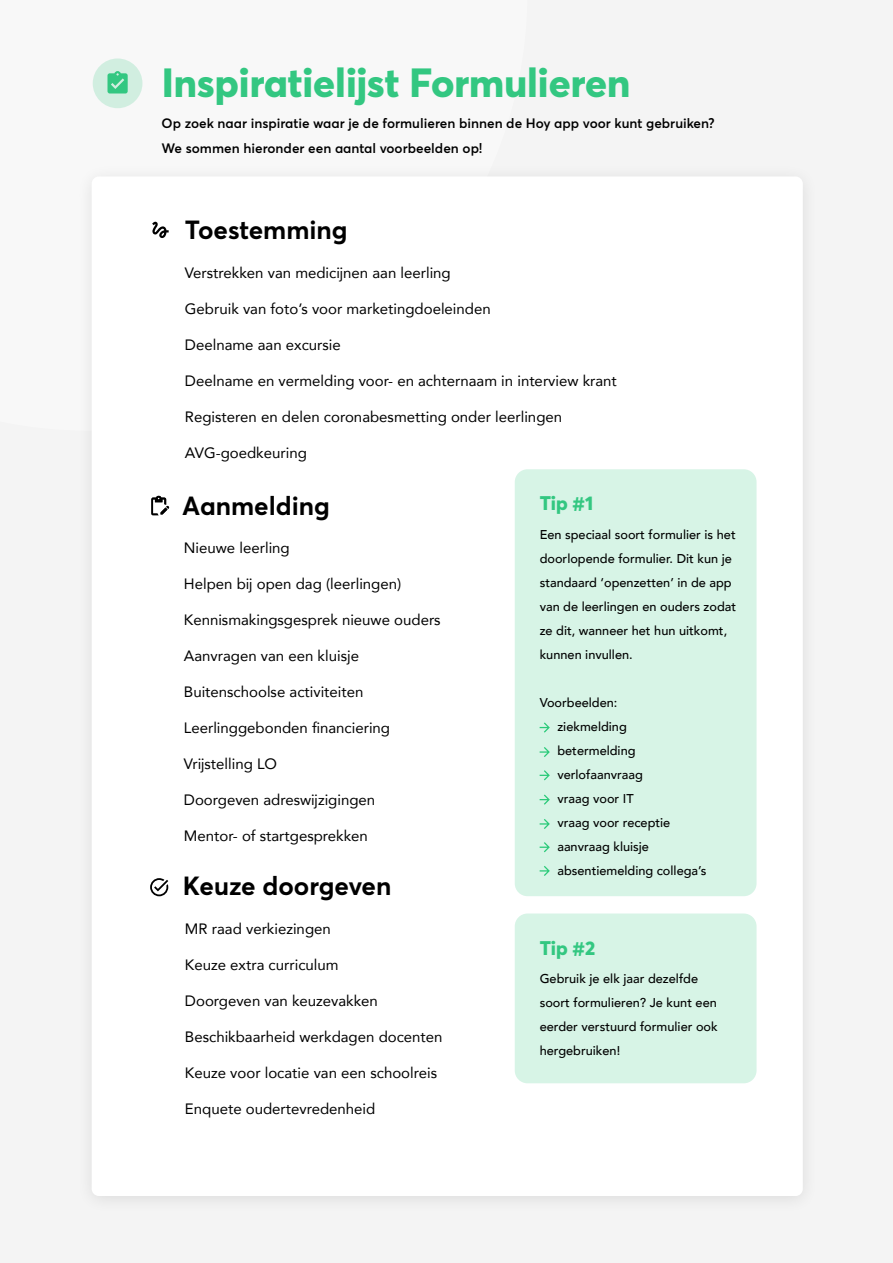
<style>
.page{position:relative;width:893px;height:1263px;background:#fff}
.page>*{position:absolute;margin:0;border:0;box-sizing:border-box;transform-origin:0 0}
.t1{font:800 40.2px "Averta";color:#33c781}
.t2{font:700 25.95px "Averta";color:#000}
.t3{font:800 19.5px "Averta";letter-spacing:-.005em;color:#33c781}
.t4{font:15px "Avenir";color:#000}
.t5{font:600 13.5px/25.5px "Averta";color:#000}
.t6{font:500 12.75px/24px "Avenir";color:#000}
</style>
<div class="page">
<div style="left:0;top:0;width:892px;height:1263px;background:#f4f4f4"></div>
<div style="left:92px;top:176px;width:711px;height:1020px;background:#fff;border-radius:7px"></div>
<div style="left:93px;top:58px;width:49px;height:50px;background:#d1eee0;border-radius:50%"></div>
<svg style="left:107px;top:71px;width:21px;height:22px"></svg>
<div style="left:515px;top:469px;width:241px;height:427px;background:#d7f4e6;border-radius:13px"></div>
<div style="left:515px;top:913px;width:241px;height:170px;background:#d7f4e6;border-radius:13px"></div>
<svg style="left:151px;top:496px;width:18px;height:19px"></svg>
<svg style="left:152px;top:222px;width:17px;height:16px"></svg>
<svg style="left:150px;top:878px;width:18px;height:18px"></svg>
<svg style="left:540px;top:722px;width:10px;height:11px"></svg>
<svg style="left:540px;top:747px;width:10px;height:10px"></svg>
<svg style="left:540px;top:770px;width:10px;height:10px"></svg>
<svg style="left:540px;top:794px;width:10px;height:11px"></svg>
<svg style="left:540px;top:819px;width:10px;height:10px"></svg>
<svg style="left:540px;top:842px;width:10px;height:10px"></svg>
<svg style="left:540px;top:866px;width:10px;height:10px"></svg>
<h1 class="t1" style="left:162px;top:57px;width:470px">Inspiratielijst Formulieren</h1>
<p class="t5" style="left:162px;top:110px;width:554px">Op zoek naar inspiratie waar je de formulieren binnen de Hoy app voor kunt gebruiken?<br>We sommen hieronder een aantal voorbeelden op!</p>
<h2 class="t2" style="left:185px;top:213px;width:164px">Toestemming</h2>
<p class="t4" style="left:185px;top:260px;width:267px">Verstrekken van medicijnen aan leerling</p>
<p class="t4" style="left:185px;top:296px;width:307px">Gebruik van foto’s voor marketingdoeleinden</p>
<p class="t4" style="left:185px;top:332px;width:157px">Deelname aan excursie</p>
<p class="t4" style="left:185px;top:368px;width:433px">Deelname en vermelding voor- en achternaam in interview krant</p>
<p class="t4" style="left:185px;top:404px;width:379px">Registeren en delen coronabesmetting onder leerlingen</p>
<p class="t4" style="left:185px;top:440px;width:123px">AVG-goedkeuring</p>
<h2 class="t2" style="left:182px;top:489px;width:149px">Aanmelding</h2>
<p class="t4" style="left:184px;top:536px;width:107px">Nieuwe leerling</p>
<p class="t4" style="left:184px;top:572px;width:219px">Helpen bij open dag (leerlingen)</p>
<p class="t4" style="left:184px;top:608px;width:258px">Kennismakingsgesprek nieuwe ouders</p>
<p class="t4" style="left:184px;top:644px;width:177px">Aanvragen van een kluisje</p>
<p class="t4" style="left:184px;top:680px;width:181px">Buitenschoolse activiteiten</p>
<p class="t4" style="left:184px;top:716px;width:208px">Leerlinggebonden financiering</p>
<p class="t4" style="left:184px;top:752px;width:95px">Vrijstelling LO</p>
<p class="t4" style="left:184px;top:788px;width:193px">Doorgeven adreswijzigingen</p>
<p class="t4" style="left:184px;top:824px;width:186px">Mentor- of startgesprekken</p>
<h2 class="t2" style="left:183px;top:869px;width:210px">Keuze doorgeven</h2>
<p class="t4" style="left:185px;top:916px;width:147px">MR raad verkiezingen</p>
<p class="t4" style="left:185px;top:952px;width:155px">Keuze extra curriculum</p>
<p class="t4" style="left:185px;top:988px;width:194px">Doorgeven van keuzevakken</p>
<p class="t4" style="left:185px;top:1024px;width:259px">Beschikbaarheid werkdagen docenten</p>
<p class="t4" style="left:185px;top:1060px;width:254px">Keuze voor locatie van een schoolreis</p>
<p class="t4" style="left:185px;top:1096px;width:192px">Enquete oudertevredenheid</p>
<h3 class="t3" style="left:540px;top:491px;width:55px">Tip #1</h3>
<p class="t6" style="left:540px;top:522px;width:198px">Een speciaal soort formulier is het doorlopende formulier. Dit kun je standaard ‘openzetten’ in de app van de leerlingen en ouders zodat ze dit, wanneer het hun uitkomt, kunnen invullen.</p>
<p class="t6" style="left:557px;top:690px;width:150px;text-indent:-18px">Voorbeelden:<br>ziekmelding betermelding verlofaanvraag<br>vraag voor IT<br>vraag voor receptie aanvraag kluisje absentiemelding collega’s</p>
<h3 class="t3" style="left:540px;top:935px;width:57px">Tip #2</h3>
<p class="t6" style="left:540px;top:966px;width:180px">Gebruik je elk jaar dezelfde soort formulieren? Je kunt een eerder verstuurd formulier ook hergebruiken!</p>
</div>
